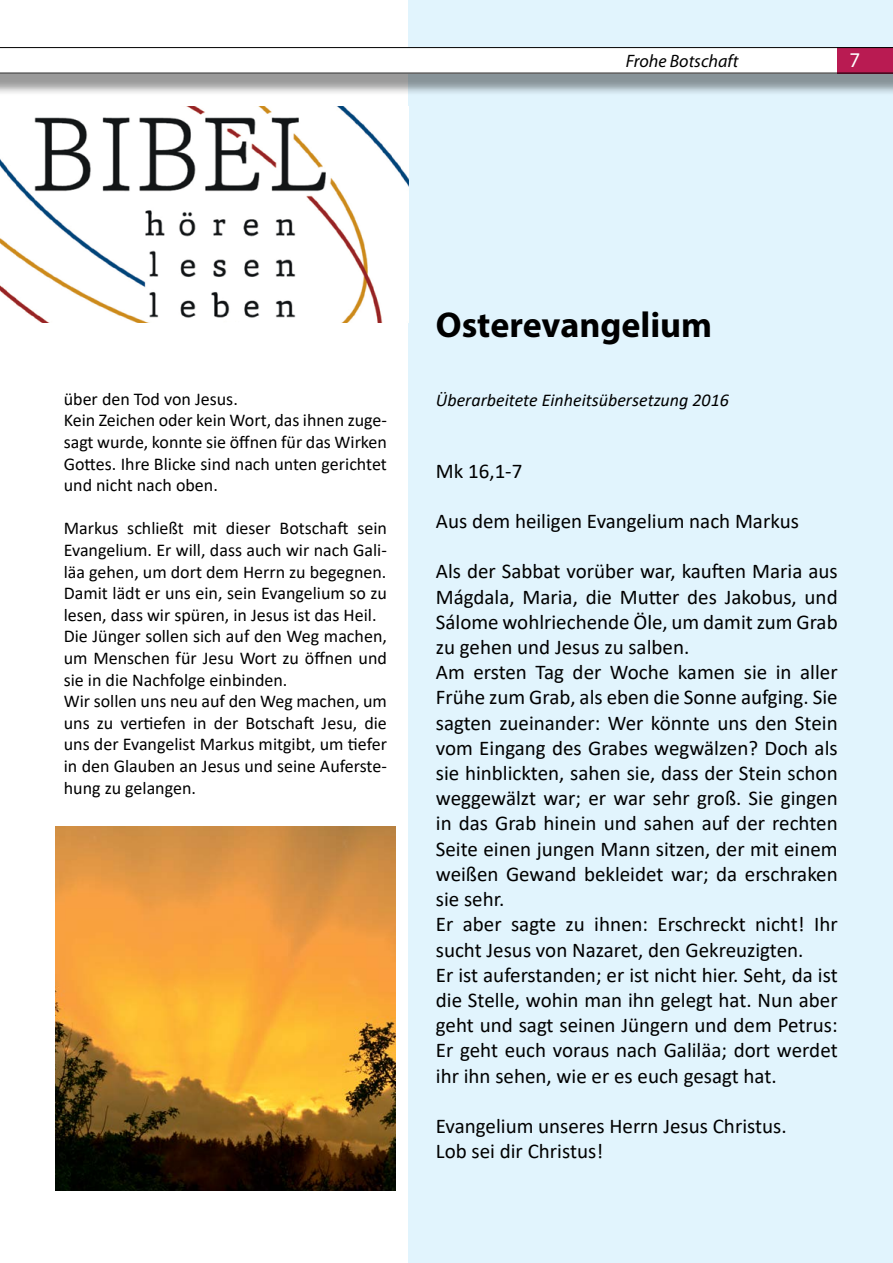
<style>
.page{position:relative;width:893px;height:1263px;background:#fff}
.page>*{position:absolute;margin:0;border:0;box-sizing:border-box;transform-origin:0 0}
.t1{font:700 36px "Myriad Pro";color:#000}
.t2{font:21px/25.2px "Calibri";color:#000}
.t3{font:21px "Myriad Pro";color:#fff}
.t4{font:18px/21.6px "Calibri";color:#000;text-align:justify}
.t5{font:italic 18px "Calibri";color:#000}
.t6{font:italic 18px "Myriad";color:#000}
</style>
<div class="page">
<div style="left:408px;top:0;width:485px;height:1263px;background:#e1f4fd"></div>
<div style="left:0;top:56px;width:893px;height:41px;background:#000;opacity:.4"></div>
<svg style="left:0;top:47px;width:838px;height:26px"></svg>
<div style="left:838px;top:47px;width:55px;height:26px;background:#b91b52"></div>
<img style="left:0;top:107px;width:408px;height:216px">
<img style="left:55px;top:826px;width:340px;height:365px">
<p class="t6" style="left:626px;top:52px;width:114px">Frohe Botschaft</p>
<p class="t3" style="left:850px;top:47px;width:12px">7</p>
<h1 class="t1" style="left:436px;top:302px;width:278px">Osterevangelium</h1>
<p class="t4" style="left:64px;top:387px;width:176px">über den Tod von Jesus.</p>
<p class="t5" style="left:436px;top:388px;width:295px">Überarbeitete Einheitsübersetzung 2016</p>
<p class="t4" style="left:64px;top:409px;width:325px">Kein Zeichen oder kein Wort, das ihnen zuge&shy;sagt wurde, konnte sie öffnen für das Wirken Gottes. Ihre Blicke sind nach unten gerichtet und nicht nach oben.</p>
<p class="t4" style="left:64px;top:517px;width:325px;text-align:left">Markus schließt mit dieser Botschaft sein Evangelium. Er will, dass auch wir nach Gali&shy;läa gehen, um dort dem Herrn zu begegnen.<br>Damit lädt er uns ein, sein Evangelium so zu lesen, dass wir spüren, in Jesus ist das Heil.<br>Die Jünger sollen sich auf den Weg machen, um Menschen für Jesu Wort zu öffnen und sie in die Nachfolge einbinden.<br>Wir sollen uns neu auf den Weg machen, um uns zu vertiefen in der Botschaft Jesu, die uns der Evangelist Markus mitgibt, um tiefer in den Glauben an Jesus und seine Auferste&shy;hung zu gelangen.</p>
<p class="t2" style="left:436px;top:457px;width:88px">Mk 16,1-7</p>
<p class="t2" style="left:436px;top:508px;width:365px">Aus dem heiligen Evangelium nach Markus</p>
<p class="t2" style="left:436px;top:558px;width:403px">Als der Sabbat vorüber war, kauften Maria aus Mágdala, Maria, die Mutter des Jakobus, und Sálome wohlriechende Öle, um damit zum Grab zu gehen und Jesus zu salben.<br>Am ersten Tag der Woche kamen sie in aller Frühe zum Grab, als eben die Sonne aufging. Sie sagten zueinander: Wer könnte uns den Stein vom Eingang des Grabes wegwälzen? Doch als sie hinblickten, sahen sie, dass der Stein schon weggewälzt war; er war sehr groß. Sie gingen in das Grab hinein und sahen auf der rechten Seite einen jungen Mann sitzen, der mit einem weißen Gewand bekleidet war; da erschraken sie sehr.<br>Er aber sagte zu ihnen: Erschreckt nicht! Ihr sucht Jesus von Nazaret, den Gekreuzigten.<br>Er ist auferstanden; er ist nicht hier. Seht, da ist die Stelle, wohin man ihn gelegt hat. Nun aber geht und sagt seinen Jüngern und dem Petrus:<br>Er geht euch voraus nach Galiläa; dort werdet ihr ihn sehen, wie er es euch gesagt hat.</p>
<p class="t2" style="left:436px;top:1113px;width:352px">Evangelium unseres Herrn Jesus Christus.<br>Lob sei dir Christus!</p>
</div>
